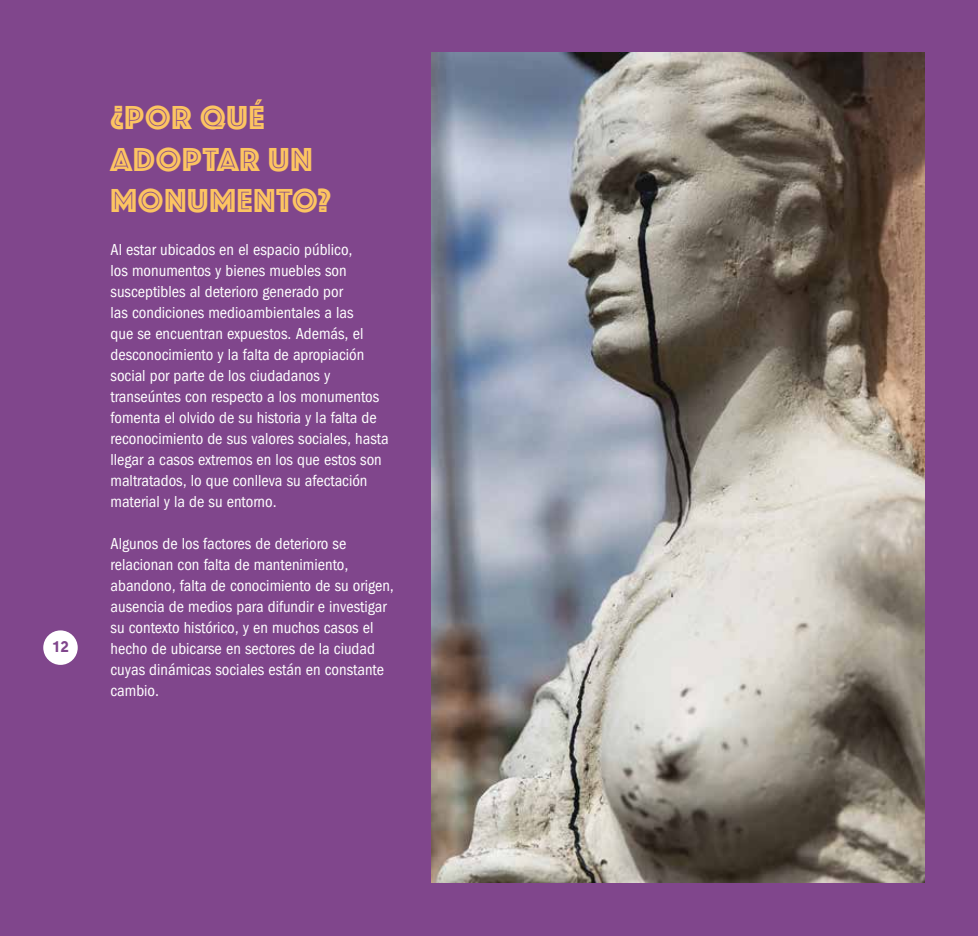
<style>
.page{position:relative;width:978px;height:936px;background:#fff}
.page>*{position:absolute;margin:0;border:0;box-sizing:border-box;transform-origin:0 0}
.t1{font:34.5px/41.4px "Phosphate Inline";letter-spacing:.025em;color:#fcc462}
.t2{font:condensed 16.5px/21px "ITC Franklin Gothic Std";color:#fff}
.t3{font:700 15px "Basetica";color:#80468c}
</style>
<div class="page">
<div style="left:0;top:0;width:978px;height:935px;background:#80468c"></div>
<div style="left:43px;top:630px;width:35px;height:34px;background:#fff;border-radius:50%"></div>
<img style="left:432px;top:52px;width:492px;height:830px">
<p class="t3" style="left:52px;top:636px;width:18px">12</p>
<h1 class="t1" style="left:111px;top:95px;width:222px">¿POR QUÉ<br>ADOPTAR UN<br>MONUMENTO?</h1>
<p class="t2" style="left:111px;top:239px;width:280px">Al estar ubicados en el espacio público,<br>los monumentos y bienes muebles son susceptibles al deterioro generado por<br>las condiciones medioambientales a las<br>que se encuentran expuestos. Además, el desconocimiento y la falta de apropiación social por parte de los ciudadanos y transeúntes con respecto a los monumentos fomenta el olvido de su historia y la falta de reconocimiento de sus valores sociales, hasta llegar a casos extremos en los que estos son maltratados, lo que conlleva su afectación material y la de su entorno.</p>
<p class="t2" style="left:111px;top:533px;width:285px">Algunos de los factores de deterioro se relacionan con falta de mantenimiento, abandono, falta de conocimiento de su origen, ausencia de medios para difundir e investigar su contexto histórico, y en muchos casos el hecho de ubicarse en sectores de la ciudad cuyas dinámicas sociales están en constante cambio.</p>
</div>
